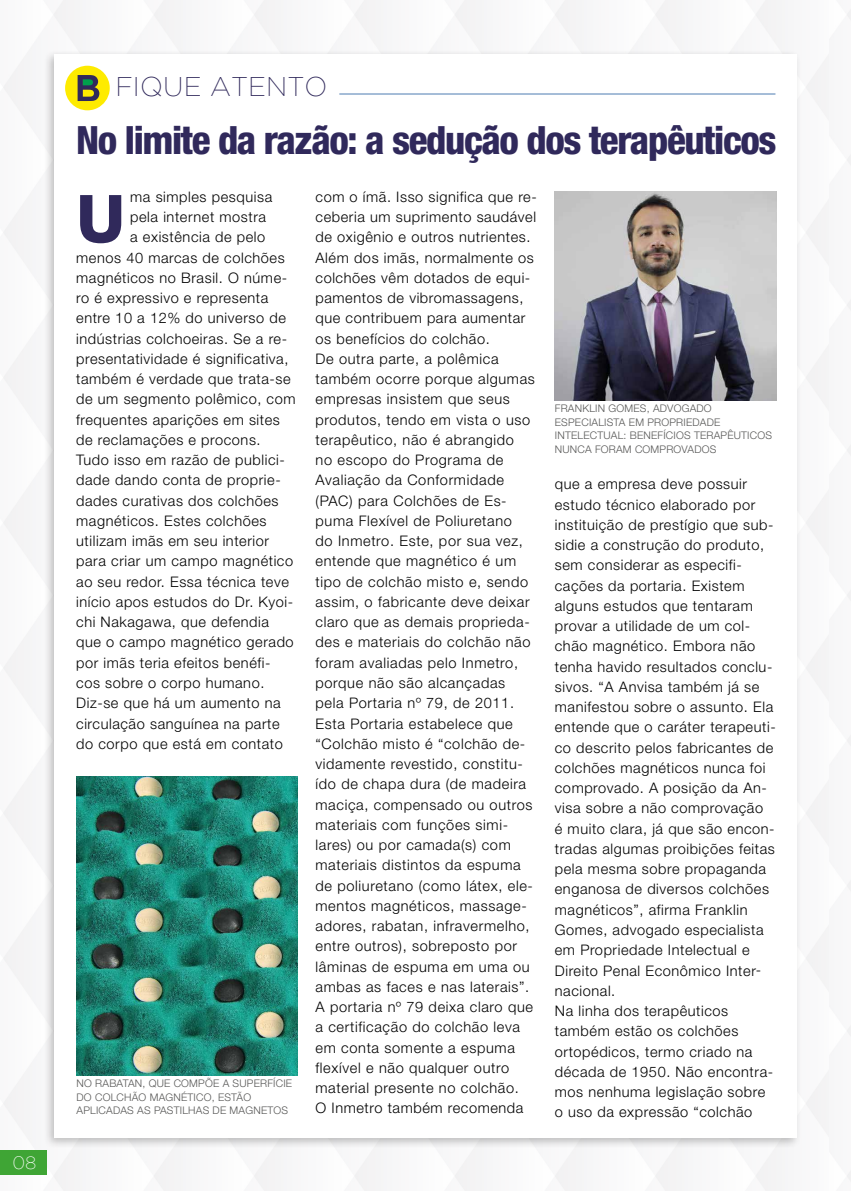
<style>
.page{position:relative;width:851px;height:1191px;background:#fff}
.page>*{position:absolute;margin:0;border:0;box-sizing:border-box;transform-origin:0 0}
.t1{font:800 66.15px "Helvetica Neue LT Std";color:#30295b}
.t2{font:800 condensed 39px "Helvetica Neue LT Std";letter-spacing:-.035em;color:#30295b}
.t3{font:200 27px "Gotham";letter-spacing:.01em;color:#30295b}
.t4{font:200 18px "Gotham";color:#fff}
.t5{font:300 14.55px/20.2px "Helvetica Neue LT Std";letter-spacing:.04em;color:#000}
.t6{font:300 10.5px/13.5px "Helvetica Neue LT Std";letter-spacing:.02em;color:#575756}
</style>
<div class="page">
<img style="left:3px;top:0;width:826px;height:1191px">
<div style="left:0;top:1150px;width:46px;height:25px;background:#3fa535"></div>
<div style="left:43px;top:49px;width:758px;height:1100px;background:#000;opacity:.24"></div>
<div style="left:54px;top:54px;width:742px;height:1084px;background:#fff"></div>
<svg style="left:65px;top:66px;width:45px;height:44px"></svg>
<img style="left:76px;top:776px;width:221px;height:299px">
<img style="left:554px;top:191px;width:222px;height:209px">
<hr style="left:339px;top:94px;width:436px;height:1px;background:#4d7bb1">
<p class="t4" style="left:12px;top:1153px;width:26px">08</p>
<h3 class="t3" style="left:115px;top:71px;width:213px">FIQUE ATENTO</h3>
<h2 class="t2" style="left:76px;top:116px;width:701px">No limite da razão: a sedução dos terapêuticos</h2>
<h1 class="t1" style="left:76px;top:179px;width:51px">U</h1>
<p class="t5" style="left:130px;top:186px;width:143px">ma simples pesquisa</p>
<p class="t5" style="left:130px;top:206px;width:137px">pela internet mostra</p>
<p class="t5" style="left:130px;top:227px;width:137px">a existência de pelo</p>
<p class="t5" style="left:76px;top:247px;width:210px">menos 40 marcas de colchões</p>
<p class="t5" style="left:76px;top:267px;width:212px">magnéticos no Brasil. O núme-</p>
<p class="t5" style="left:76px;top:287px;width:194px">ro é expressivo e representa</p>
<p class="t5" style="left:76px;top:308px;width:211px">entre 10 a 12% do universo de</p>
<p class="t5" style="left:76px;top:328px;width:212px">indústrias colchoeiras. Se a re-</p>
<p class="t5" style="left:76px;top:348px;width:214px">presentatividade é significativa,</p>
<p class="t5" style="left:76px;top:368px;width:216px">também é verdade que trata-se</p>
<p class="t5" style="left:76px;top:389px;width:221px">de um segmento polêmico, com</p>
<p class="t5" style="left:76px;top:409px;width:205px">frequentes aparições em sites</p>
<p class="t5" style="left:76px;top:429px;width:186px">de reclamações e procons.</p>
<p class="t5" style="left:76px;top:449px;width:210px">Tudo isso em razão de publici-</p>
<p class="t5" style="left:76px;top:470px;width:206px">dade dando conta de proprie-</p>
<p class="t5" style="left:76px;top:490px;width:204px">dades curativas dos colchões</p>
<p class="t5" style="left:76px;top:510px;width:192px">magnéticos. Estes colchões</p>
<p class="t5" style="left:76px;top:530px;width:194px">utilizam imãs em seu interior</p>
<p class="t5" style="left:76px;top:551px;width:218px">para criar um campo magnético</p>
<p class="t5" style="left:76px;top:571px;width:214px">ao seu redor. Essa técnica teve</p>
<p class="t5" style="left:76px;top:591px;width:218px">início apos estudos do Dr. Kyoi-</p>
<p class="t5" style="left:76px;top:611px;width:194px">chi Nakagawa, que defendia</p>
<p class="t5" style="left:76px;top:632px;width:219px">que o campo magnético gerado</p>
<p class="t5" style="left:76px;top:652px;width:196px">por imãs teria efeitos benéfi-</p>
<p class="t5" style="left:76px;top:672px;width:190px">cos sobre o corpo humano.</p>
<p class="t5" style="left:76px;top:692px;width:206px">Diz-se que há um aumento na</p>
<p class="t5" style="left:76px;top:713px;width:205px">circulação sanguínea na parte</p>
<p class="t5" style="left:76px;top:733px;width:208px">do corpo que está em contato</p>
<p class="t6" style="left:77px;top:1076px;width:217px">NO RABATAN, QUE COMPÕE A SUPERFÍCIE<br>DO COLCHÃO MAGNÉTICO, ESTÃO<br>APLICADAS AS PASTILHAS DE MAGNETOS</p>
<p class="t5" style="left:315px;top:186px;width:223px">com o ímã. Isso significa que re&shy;ceberia um suprimento saudável de oxigênio e outros nutrientes.<br>Além dos imãs, normalmente os colchões vêm dotados de equi&shy;pamentos de vibromassagens, que contribuem para aumentar os benefícios do colchão.<br>De outra parte, a polêmica também ocorre porque algumas empresas insistem que seus produtos, tendo em vista o uso terapêutico, não é abrangido<br>no escopo do Programa de<br>Avaliação da Conformidade (PAC) para Colchões de Es&shy;puma Flexível de Poliuretano<br>do Inmetro. Este, por sua vez, entende que magnético é um tipo de colchão misto e, sendo assim, o fabricante deve deixar claro que as demais proprieda&shy;des e materiais do colchão não foram avaliadas pelo Inmetro, porque não são alcançadas pela Portaria nº 79, de 2011.<br>Esta Portaria estabelece que “Colchão misto é “colchão de&shy;vidamente revestido, constitu&shy;ído de chapa dura (de madeira maciça, compensado ou outros materiais com funções simi&shy;lares) ou por camada(s) com materiais distintos da espuma de poliuretano (como látex, ele&shy;mentos magnéticos, massage&shy;adores, rabatan, infravermelho, entre outros), sobreposto por lâminas de espuma em uma ou ambas as faces e nas laterais”.<br>A portaria nº 79 deixa claro que a certificação do colchão leva em conta somente a espuma flexível e não qualquer outro material presente no colchão.<br>O Inmetro também recomenda</p>
<p class="t6" style="left:554px;top:401px;width:219px">FRANKLIN GOMES, ADVOGADO<br>ESPECIALISTA EM PROPRIEDADE<br>INTELECTUAL: BENEFÍCIOS TERAPÊUTICOS<br>NUNCA FORAM COMPROVADOS</p>
<p class="t5" style="left:554px;top:474px;width:222px">que a empresa deve possuir estudo técnico elaborado por instituição de prestígio que sub&shy;sidie a construção do produto, sem considerar as especifi&shy;cações da portaria. Existem alguns estudos que tentaram provar a utilidade de um col&shy;chão magnético. Embora não tenha havido resultados conclu&shy;sivos. “A Anvisa também já se manifestou sobre o assunto. Ela entende que o caráter terapeuti&shy;co descrito pelos fabricantes de colchões magnéticos nunca foi comprovado. A posição da An&shy;visa sobre a não comprovação<br>é muito clara, já que são encon&shy;tradas algumas proibições feitas pela mesma sobre propaganda enganosa de diversos colchões magnéticos”, afirma Franklin<br>Gomes, advogado especialista em Propriedade Intelectual e<br>Direito Penal Econômico Inter&shy;nacional.<br>Na linha dos terapêuticos também estão os colchões ortopédicos, termo criado na década de 1950. Não encontra&shy;mos nenhuma legislação sobre o uso da expressão “colchão</p>
</div>
